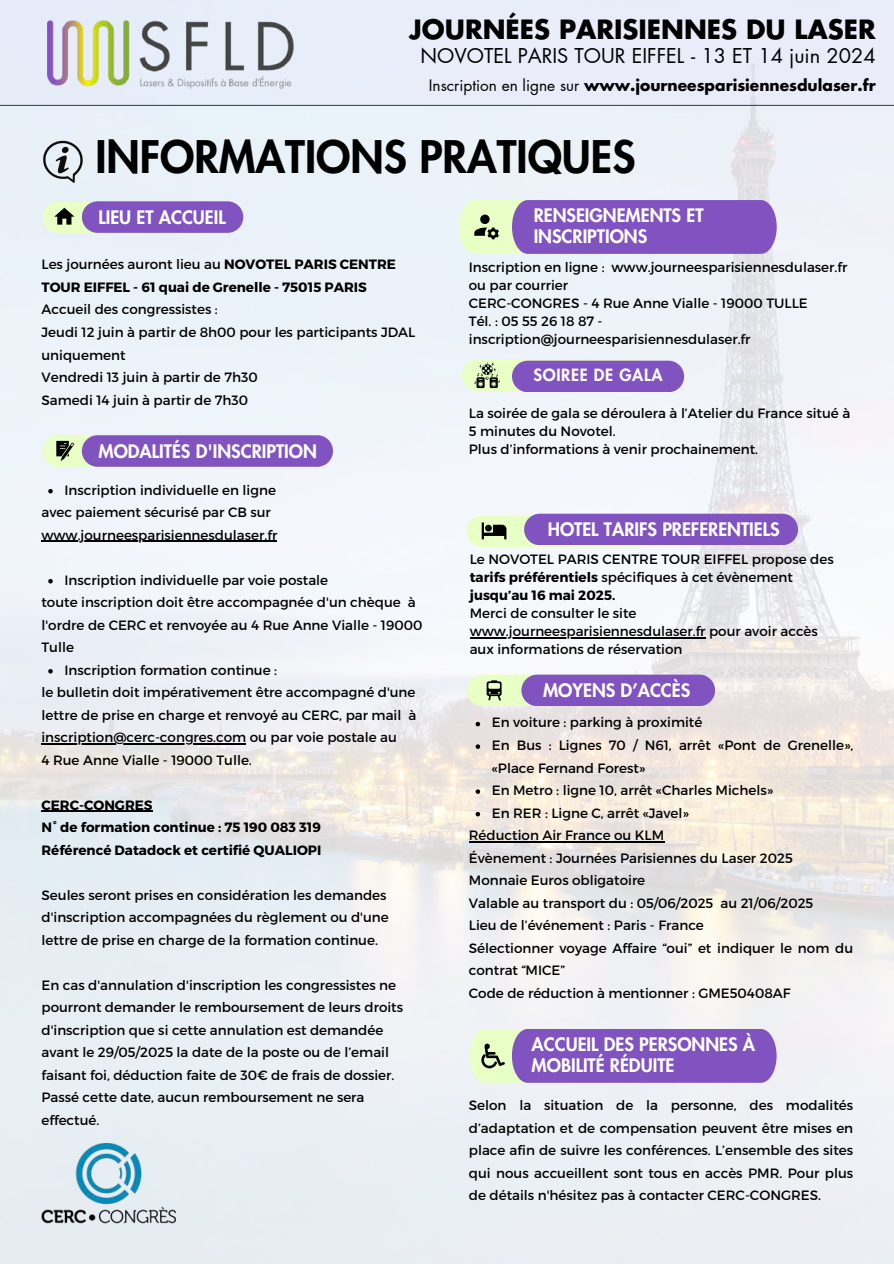
<style>
.page{position:relative;width:894px;height:1264px;background:#fff}
.page>*{position:absolute;margin:0;border:0;box-sizing:border-box;transform-origin:0 0}
.t1{font:800 43.8px "Futura LT Pro";color:#000}
.t2{font:700 25.95px "Futura LT Pro";color:#000}
.t3{font:19.95px "Futura LT Pro";color:#000}
.t4{font:800 18.15px/21.3px "Futura LT Pro";color:#fff}
.t5{font:800 16.5px "Futura LT Pro";letter-spacing:.04em;color:#fff}
.t6{font:700 15.45px "Futura LT Pro";color:#000}
.t7{font:13.5px/22.5px "Montserrat";color:#000}
.t8{font:700 13.5px/22.5px "Montserrat";color:#000}
.s1{font-weight:400}
.s2{font-weight:700}
</style>
<div class="page">
<img style="left:0;top:106px;width:893px;height:1157px">
<svg style="left:48px;top:489px;width:5px;height:4px"></svg>
<hr style="left:41px;top:540px;width:236px;height:2px;background:#000">
<svg style="left:48px;top:579px;width:5px;height:4px"></svg>
<svg style="left:48px;top:669px;width:5px;height:4px"></svg>
<hr style="left:41px;top:743px;width:205px;height:1px;background:#000">
<hr style="left:41px;top:810px;width:112px;height:2px;background:#000">
<svg style="left:475px;top:722px;width:5px;height:4px"></svg>
<svg style="left:475px;top:744px;width:5px;height:5px"></svg>
<svg style="left:475px;top:789px;width:5px;height:5px"></svg>
<svg style="left:475px;top:812px;width:5px;height:4px"></svg>
<hr style="left:468px;top:841px;width:196px;height:1px;background:#000">
<img style="left:41px;top:1143px;width:134px;height:83px">
<div style="left:0;top:0;width:893px;height:105px;background:#e9ecf9"></div>
<img style="left:47px;top:20px;width:247px;height:68px">
<hr style="left:0;top:105px;width:893px;height:1px;background:#34535d">
<svg style="left:41px;top:139px;width:43px;height:44px;background:#b6bcc2"></svg>
<div style="left:43px;top:201px;width:186px;height:32px;background:#e8ffc5;border-radius:16px"></div>
<div style="left:82px;top:201px;width:161px;height:32px;background:#8053c1;border-radius:16px"></div>
<svg style="left:54px;top:208px;width:20px;height:16px"></svg>
<div style="left:43px;top:435px;width:186px;height:32px;background:#e8ffc5;border-radius:16px"></div>
<div style="left:82px;top:435px;width:251px;height:32px;background:#8053c1;border-radius:16px"></div>
<svg style="left:56px;top:441px;width:18px;height:20px"></svg>
<svg style="left:469px;top:1028px;width:307px;height:54px;background:#8f6dc1"></svg>
<svg style="left:459px;top:200px;width:317px;height:54px;background:#906fc0"></svg>
<div style="left:466px;top:674px;width:186px;height:32px;background:#e8ffc5;border-radius:16px"></div>
<svg style="left:486px;top:680px;width:15px;height:20px"></svg>
<div style="left:521px;top:674px;width:194px;height:32px;background:#8053c1;border-radius:16px"></div>
<div style="left:466px;top:515px;width:186px;height:32px;background:#e8ffc5;border-radius:16px"></div>
<svg style="left:481px;top:522px;width:25px;height:17px"></svg>
<svg style="left:461px;top:359px;width:186px;height:32px"></svg>
<div style="left:512px;top:361px;width:172px;height:31px;background:#8053c1;border-radius:16px"></div>
<svg style="left:474px;top:362px;width:26px;height:26px"></svg>
<div style="left:524px;top:513px;width:273px;height:32px;background:#8053c1;border-radius:16px"></div>
<hr style="left:469px;top:637px;width:236px;height:1px;background:#000">
<h2 class="t2" style="left:409px;top:17px;width:468px">JOURNÉES PARISIENNES DU LASER</h2>
<h3 class="t3" style="left:420px;top:47px;width:456px">NOVOTEL PARIS TOUR EIFFEL - 13 ET 14 juin 2024</h3>
<p class="t6" style="left:429px;top:78px;width:448px"><span class="s1">Inscription en ligne sur</span> www.journeesparisiennesdulaser.fr</p>
<h1 class="t1" style="left:95px;top:136px;width:541px">INFORMATIONS PRATIQUES</h1>
<h3 class="t4" style="left:98px;top:207px;width:129px">LIEU ET ACCUEIL</h3>
<p class="t8" style="left:41px;top:253px;width:356px"><span class="s1">Les journées auront lieu au</span> NOVOTEL PARIS CENTRE<br>TOUR EIFFEL - 61 quai de Grenelle - 75015 PARIS</p>
<p class="t7" style="left:41px;top:298px;width:375px">Accueil des congressistes :<br>Jeudi 12 juin à partir de 8h00 pour les participants JDAL uniquement<br>Vendredi 13 juin à partir de 7h30<br>Samedi 14 juin à partir de 7h30</p>
<h3 class="t4" style="left:98px;top:441px;width:220px">MODALITÉS D'INSCRIPTION</h3>
<p class="t7" style="left:41px;top:478px;width:237px;text-indent:23px">Inscription individuelle en ligne avec paiement sécurisé par CB sur www.journeesparisiennesdulaser.fr</p>
<p class="t7" style="left:64px;top:568px;width:265px">Inscription individuelle par voie postale</p>
<p class="t7" style="left:41px;top:590px;width:375px">toute inscription doit être accompagnée d'un chèque à</p>
<p class="t7" style="left:41px;top:613px;width:382px">l'ordre de CERC et renvoyée au 4 Rue Anne Vialle - 19000</p>
<p class="t7" style="left:41px;top:635px;width:34px">Tulle</p>
<p class="t7" style="left:64px;top:658px;width:214px">Inscription formation continue :</p>
<p class="t7" style="left:41px;top:680px;width:375px">le bulletin doit impérativement être accompagné d'une</p>
<p class="t7" style="left:41px;top:703px;width:376px">lettre de prise en charge et renvoyé au CERC, par mail à</p>
<p class="t7" style="left:41px;top:725px;width:357px">inscription@cerc-congres.com ou par voie postale au</p>
<p class="t7" style="left:41px;top:748px;width:212px">4 Rue Anne Vialle - 19000 Tulle.</p>
<p class="t8" style="left:41px;top:793px;width:281px">CERC-CONGRES<br>N° de formation continue : 75 190 083 319<br>Référencé Datadock et certifié QUALIOPI</p>
<p class="t7" style="left:41px;top:883px;width:349px">Seules seront prises en considération les demandes d'inscription accompagnées du règlement ou d'une lettre de prise en charge de la formation continue.</p>
<p class="t7" style="left:41px;top:973px;width:363px">En cas d'annulation d'inscription les congressistes ne pourront demander le remboursement de leurs droits d'inscription que si cette annulation est demandée avant le 29/05/2025 la date de la poste ou de l’email faisant foi, déduction faite de 30€ de frais de dossier.<br>Passé cette date, aucun remboursement ne sera effectué.</p>
<h3 class="t4" style="left:533px;top:205px;width:171px">RENSEIGNEMENTS ET<br>INSCRIPTIONS</h3>
<p class="t7" style="left:468px;top:257px;width:380px;line-height:18px">Inscription en ligne : www.journeesparisiennesdulaser.fr ou par courrier<br>CERC-CONGRES - 4 Rue Anne Vialle - 19000 TULLE<br>Tél. : 05 55 26 18 87 - inscription@journeesparisiennesdulaser.fr</p>
<p class="t5" style="left:533px;top:367px;width:130px">SOIREE DE GALA</p>
<p class="t7" style="left:468px;top:403px;width:383px;line-height:18px">La soirée de gala se déroulera à l’Atelier du France situé à<br>5 minutes du Novotel.<br>Plus d’informations à venir prochainement.</p>
<h3 class="t4" style="left:533px;top:374px;width:134px">SOIREE DE GALA</h3>
<h3 class="t4" style="left:547px;top:519px;width:233px">HOTEL TARIFS PREFERENTIELS</h3>
<p class="t7" style="left:469px;top:549px;width:365px;line-height:18px">Le NOVOTEL PARIS CENTRE TOUR EIFFEL propose des <span class="s2">tarifs préférentiels</span> spécifiques à cet évènement <span class="s2">jusqu’au 16 mai 2025.</span></p>
<p class="t7" style="left:469px;top:603px;width:349px;line-height:18px">Merci de consulter le site www.journeesparisiennesdulaser.fr pour avoir accès aux informations de réservation</p>
<h3 class="t4" style="left:543px;top:680px;width:149px">MOYENS D’ACCÈS</h3>
<p class="t7" style="left:491px;top:710px;width:212px">En voiture : parking à proximité</p>
<p class="t7" style="left:491px;top:733px;width:363px">En Bus : Lignes 70 / N61, arrêt «Pont de Grenelle»,</p>
<p class="t7" style="left:491px;top:755px;width:155px">«Place Fernand Forest»</p>
<p class="t7" style="left:491px;top:778px;width:283px">En Metro : ligne 10, arrêt «Charles Michels»</p>
<p class="t7" style="left:491px;top:800px;width:198px">En RER : Ligne C, arrêt «Javel»</p>
<p class="t7" style="left:468px;top:823px;width:197px">Réduction Air France ou KLM</p>
<p class="t7" style="left:468px;top:845px;width:325px">Évènement : Journées Parisiennes du Laser 2025</p>
<p class="t7" style="left:468px;top:868px;width:178px">Monnaie Euros obligatoire</p>
<p class="t7" style="left:468px;top:890px;width:346px">Valable au transport du : 05/06/2025 au 21/06/2025</p>
<p class="t7" style="left:468px;top:913px;width:236px">Lieu de l’événement : Paris - France</p>
<p class="t7" style="left:468px;top:935px;width:386px">Sélectionner voyage Affaire “oui” et indiquer le nom du</p>
<p class="t7" style="left:468px;top:958px;width:98px">contrat “MICE”</p>
<p class="t7" style="left:468px;top:980px;width:323px">Code de réduction à mentionner : GME50408AF</p>
<h3 class="t4" style="left:531px;top:1034px;width:225px">ACCUEIL DES PERSONNES À<br>MOBILITÉ RÉDUITE</h3>
<p class="t7" style="left:468px;top:1093px;width:386px;text-align:justify">Selon la situation de la personne, des modalités d’adaptation et de compensation peuvent être mises en place afin de suivre les conférences. L’ensemble des sites qui nous accueillent sont tous en accès PMR. Pour plus de détails n'hésitez pas à contacter CERC-CONGRES.</p>
</div>
